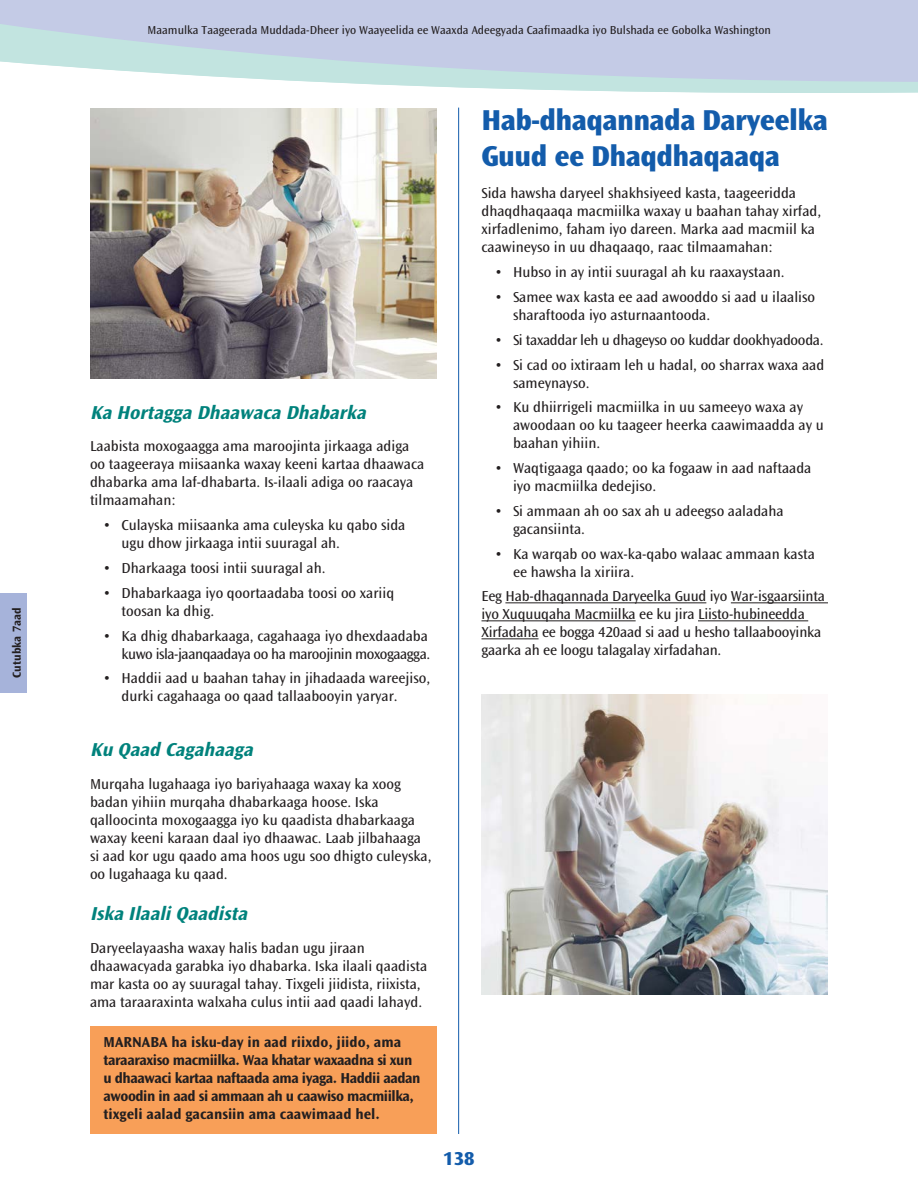
<style>
.page{position:relative;width:918px;height:1188px;background:#fff}
.page>*{position:absolute;margin:0;border:0;box-sizing:border-box;transform-origin:0 0}
.Subhead_blueHM{font:800 30px/36px "Ocean Sans Std";letter-spacing:-.02em;color:#135cab}
.Subhead_green_italic{font:italic 700 19.5px "Ocean Sans Std";color:#00827c}
.t1{font:800 19.5px "Ocean Sans Std";color:#135cab}
.BodyHM{font:15px/18px "Ocean Sans Std";color:#231f20}
.IndentHM{font:15px/18px "Ocean Sans Std";color:#231f20}
.BodyHM-2{font:700 15px/18px "Ocean Sans Std";letter-spacing:-.03em;color:#231f20}
.IndentHM-2{font:15px/18px "Ocean Sans Std";letter-spacing:-.03em;color:#231f20;text-align:right}
.IndentHM-3{font:15px "Ocean Sans Std";letter-spacing:-.02em;color:#231f20}
.t2{font:12px "Ocean Sans Std";color:#231f20}
.t3{font:700 12px "Ocean Sans Std";color:#231f20}
</style>
<div class="page">
<div style="left:90px;top:1026px;width:346px;height:108px;background:#f89f58"></div>
<hr style="left:505px;top:602px;width:201px;height:1px;background:#231f20">
<hr style="left:731px;top:602px;width:97px;height:1px;background:#231f20">
<hr style="left:482px;top:620px;width:154px;height:1px;background:#231f20">
<hr style="left:698px;top:620px;width:110px;height:1px;background:#231f20">
<hr style="left:482px;top:638px;width:57px;height:1px;background:#231f20">
<svg style="left:0;top:0;width:918px;height:144px"></svg>
<img style="left:90px;top:108px;width:346px;height:271px">
<img style="left:481px;top:695px;width:347px;height:300px">
<hr style="left:458px;top:108px;width:1px;height:1026px;background:#135cab">
<div style="left:0;top:593px;width:27px;height:99px;background:#a6b3da"></div>
<p class="t3" style="left:10px;top:678px;width:71px;rotate:-90deg">Cutubka 7aad</p>
<p class="t2" style="left:148px;top:23px;width:625px">Maamulka Taageerada Muddada-Dheer iyo Waayeelida ee Waaxda Adeegyada Caafimaadka iyo Bulshada ee Gobolka Washington</p>
<p class="Subhead_green_italic" style="left:90px;top:402px;width:282px">Ka Hortagga Dhaawaca Dhabarka</p>
<p class="BodyHM" style="left:90px;top:438px;width:336px">Laabista moxogaagga ama maroojinta jirkaaga adiga oo taageeraya miisaanka waxay keeni kartaa dhaawaca dhabarka ama laf-dhabarta. Is-ilaali adiga oo raacaya tilmaamahan:</p>
<p class="IndentHM" style="left:121px;top:517px;width:285px;text-indent:-18px">• Culayska miisaanka ama culeyska ku qabo sida ugu dhow jirkaaga intii suuragal ah.</p>
<p class="IndentHM" style="left:104px;top:559px;width:224px">• Dharkaaga toosi intii suuragal ah.</p>
<p class="IndentHM" style="left:122px;top:584px;width:274px;text-indent:-18px">• Dhabarkaaga iyo qoortaadaba toosi oo xariiq toosan ka dhig.</p>
<p class="IndentHM-2" style="left:104px;top:627px;width:328px">• Ka dhig dhabarkaaga, cagahaaga iyo dhexdaadaba kuwo isla-jaanqaadaya oo ha maroojinin moxogaagga.</p>
<p class="IndentHM" style="left:122px;top:670px;width:310px;text-indent:-18px">• Haddii aad u baahan tahay in jihadaada wareejiso, durki cagahaaga oo qaad tallaabooyin yaryar.</p>
<p class="Subhead_green_italic" style="left:90px;top:739px;width:169px">Ku Qaad Cagahaaga</p>
<p class="BodyHM" style="left:90px;top:775px;width:343px">Murqaha lugahaaga iyo bariyahaaga waxay ka xoog badan yihiin murqaha dhabarkaaga hoose. Iska qalloocinta moxogaagga iyo ku qaadista dhabarkaaga waxay keeni karaan daal iyo dhaawac. Laab jilbahaaga si aad kor ugu qaado ama hoos ugu soo dhigto culeyska, oo lugahaaga ku qaad.</p>
<p class="Subhead_green_italic" style="left:90px;top:903px;width:163px">Iska IlaaliQaadista</p>
<p class="BodyHM" style="left:90px;top:939px;width:339px">Daryeelayaasha waxay halis badan ugu jiraan dhaawacyada garabka iyo dhabarka. Iska ilaali qaadista mar kasta oo ay suuragal tahay. Tixgeli jiidista, riixista, ama taraaraxinta walxaha culus intii aad qaadi lahayd.</p>
<p class="BodyHM-2" style="left:104px;top:1033px;width:319px">MARNABA ha isku-day in aad riixdo, jiido, ama taraaraxiso macmiilka. Waa khatar waxaadna si xun u dhaawaci kartaa naftaada ama iyaga. Haddii aadan awoodin in aad si ammaan ah u caawiso macmiilka, tixgeli aalad gacansiin ama caawimaad hel.</p>
<p class="Subhead_blueHM" style="left:482px;top:102px;width:348px">Hab-dhaqannada Daryeelka<br>Guud ee Dhaqdhaqaaqa</p>
<p class="BodyHM" style="left:482px;top:184px;width:341px">Sida hawsha daryeel shakhsiyeed kasta, taageeridda dhaqdhaqaaqa macmiilka waxay u baahan tahay xirfad, xirfadlenimo, faham iyo dareen. Marka aad macmiil ka caawineyso in uu dhaqaaqo, raac tilmaamahan:</p>
<p class="IndentHM" style="left:495px;top:264px;width:291px">• Hubso in ay intii suuragal ah ku raaxaystaan.</p>
<p class="IndentHM" style="left:513px;top:288px;width:304px;text-indent:-18px">• Samee wax kasta ee aad awooddo si aad u ilaaliso sharaftooda iyo asturnaantooda.</p>
<p class="IndentHM-3" style="left:495px;top:332px;width:330px">• Si taxaddar leh u dhageyso oo kuddar dookhyadooda.</p>
<p class="IndentHM" style="left:513px;top:356px;width:313px;text-indent:-18px">• Si cad oo ixtiraam leh u hadal, oo sharrax waxa aad sameynayso.</p>
<p class="IndentHM" style="left:513px;top:399px;width:312px;text-indent:-18px">• Ku dhiirrigeli macmiilka in uu sameeyo waxa ay awoodaan oo ku taageer heerka caawimaadda ay u baahan yihiin.</p>
<p class="IndentHM" style="left:513px;top:459px;width:300px;text-indent:-18px">• Waqtigaaga qaado; oo ka fogaaw in aad naftaada iyo macmiilka dedejiso.</p>
<p class="IndentHM" style="left:513px;top:502px;width:272px;text-indent:-18px">• Si ammaan ah oo sax ah u adeegso aaladaha gacansiinta.</p>
<p class="IndentHM" style="left:513px;top:545px;width:303px;text-indent:-18px">• Ka warqab oo wax-ka-qabo walaac ammaan kasta ee hawsha la xiriira.</p>
<p class="BodyHM" style="left:482px;top:588px;width:345px">Eeg Hab-dhaqannada Daryeelka Guud iyo War-isgaarsiinta iyo Xuquuqaha Macmiilka ee ku jira Liisto-hubineedda Xirfadaha ee bogga 420aad si aad u hesho tallaabooyinka gaarka ah ee loogu talagalay xirfadahan.</p>
<p class="t1" style="left:443px;top:1148px;width:33px">138</p>
</div>
